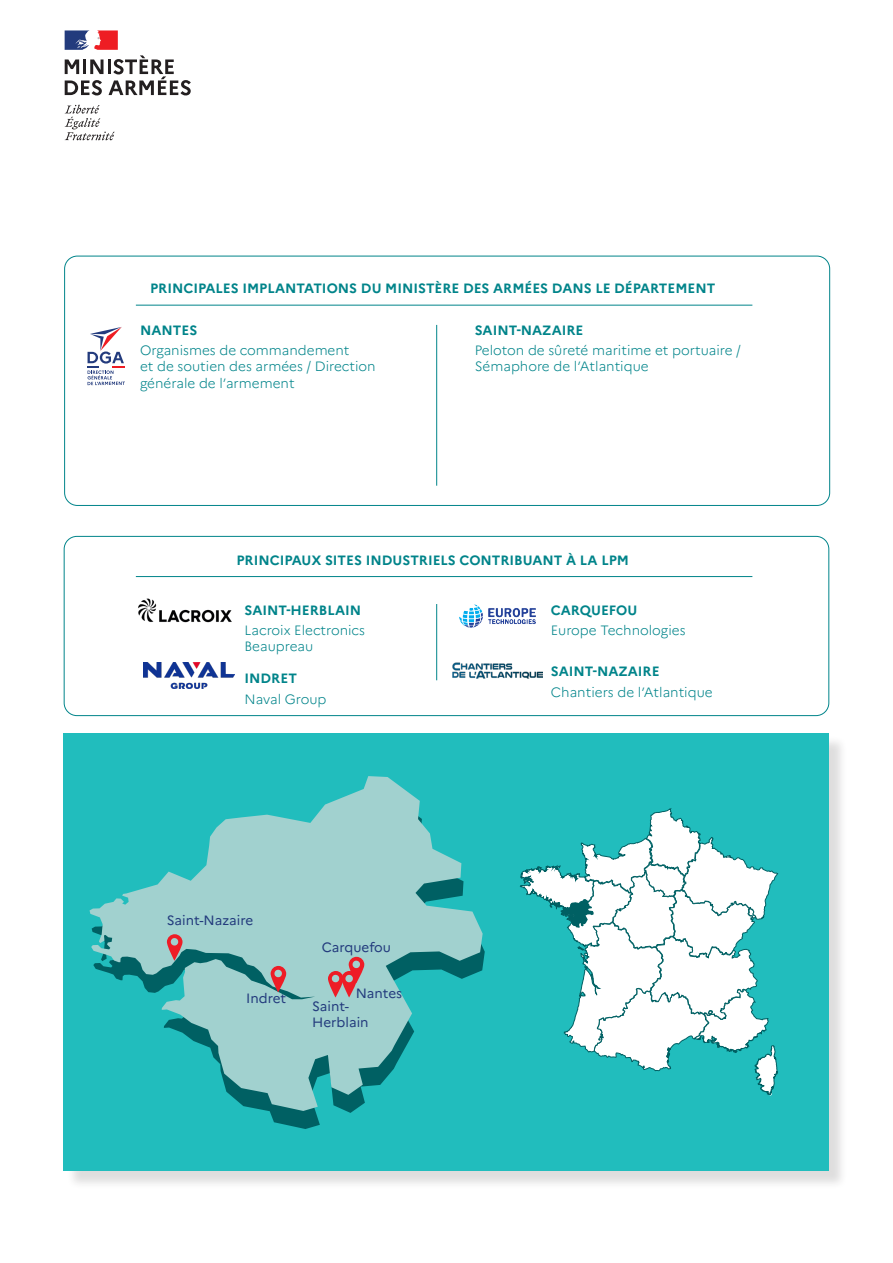
<style>
.page{position:relative;width:893px;height:1263px;background:#fff}
.page>*{position:absolute;margin:0;border:0;box-sizing:border-box;transform-origin:0 0}
.t1{font:300 13.5px/16.2px "Marianne";color:#00848a}
.t2{font:700 13.5px "Marianne";color:#00848a}
.t3{font:13.5px/16.2px "Marianne";color:#233b7d}
</style>
<div class="page">
<div style="left:64px;top:536px;width:765px;height:180px;border:1px solid #00848a;border-radius:13px"></div>
<svg style="left:65px;top:105px;width:50px;height:35px"></svg>
<svg style="left:65px;top:30px;width:126px;height:65px"></svg>
<div style="left:66px;top:736px;width:782px;height:453px;background:#231f20;opacity:.15"></div>
<div style="left:64px;top:733px;width:765px;height:438px;background:#21bdbd"></div>
<div style="left:64px;top:256px;width:766px;height:250px;border:1px solid #00848a;border-radius:13px"></div>
<hr style="left:136px;top:576px;width:616px;height:1px;background:#00848a">
<hr style="left:136px;top:305px;width:616px;height:1px;background:#00848a">
<hr style="left:436px;top:604px;width:1px;height:76px;background:#00848a">
<hr style="left:436px;top:325px;width:1px;height:161px;background:#00848a">
<svg style="left:520px;top:808px;width:259px;height:288px"></svg>
<svg style="left:269px;top:948px;width:216px;height:181px"></svg>
<svg style="left:90px;top:776px;width:393px;height:335px;fill:#a1d1cf"></svg>
<svg style="left:270px;top:966px;width:16px;height:26px"></svg>
<svg style="left:328px;top:957px;width:36px;height:40px"></svg>
<svg style="left:167px;top:934px;width:16px;height:27px"></svg>
<svg style="left:88px;top:327px;width:37px;height:58px"></svg>
<img style="left:138px;top:598px;width:94px;height:25px">
<img style="left:459px;top:604px;width:77px;height:24px">
<img style="left:453px;top:663px;width:89px;height:15px">
<img style="left:144px;top:663px;width:91px;height:25px">
<p class="t2" style="left:150px;top:280px;width:567px">PRINCIPALES IMPLANTATIONS DU MINISTÈRE DES ARMÉES DANS LE DÉPARTEMENT</p>
<p class="t2" style="left:140px;top:322px;width:59px">NANTES</p>
<p class="t1" style="left:140px;top:342px;width:237px">Organismes de commandement<br>et de soutien des armées / Direction générale de l’armement</p>
<p class="t2" style="left:475px;top:322px;width:110px">SAINT-NAZAIRE</p>
<p class="t1" style="left:475px;top:342px;width:268px">Peloton de sûreté maritime et portuaire /<br>Sémaphore de l’Atlantique</p>
<p class="t2" style="left:236px;top:552px;width:394px">PRINCIPAUX SITES INDUSTRIELS CONTRIBUANT À LA LPM</p>
<p class="t2" style="left:244px;top:601px;width:118px">SAINT-HERBLAIN</p>
<p class="t1" style="left:244px;top:622px;width:122px">Lacroix Electronics<br>Beaupreau</p>
<p class="t2" style="left:244px;top:670px;width:54px">INDRET</p>
<p class="t1" style="left:244px;top:691px;width:84px">Naval Group</p>
<p class="t3" style="left:167px;top:912px;width:88px">Saint-Nazaire</p>
<p class="t3" style="left:246px;top:990px;width:42px">Indret</p>
<p class="t3" style="left:322px;top:939px;width:71px">Carquefou</p>
<p class="t3" style="left:356px;top:984px;width:48px">Nantes</p>
<p class="t3" style="left:312px;top:998px;width:58px">Saint-<br>Herblain</p>
<p class="t2" style="left:551px;top:602px;width:88px">CARQUEFOU</p>
<p class="t1" style="left:551px;top:622px;width:136px">Europe Technologies</p>
<p class="t2" style="left:551px;top:663px;width:110px">SAINT-NAZAIRE</p>
<p class="t1" style="left:551px;top:683px;width:163px">Chantiers de l’Atlantique</p>
</div>
